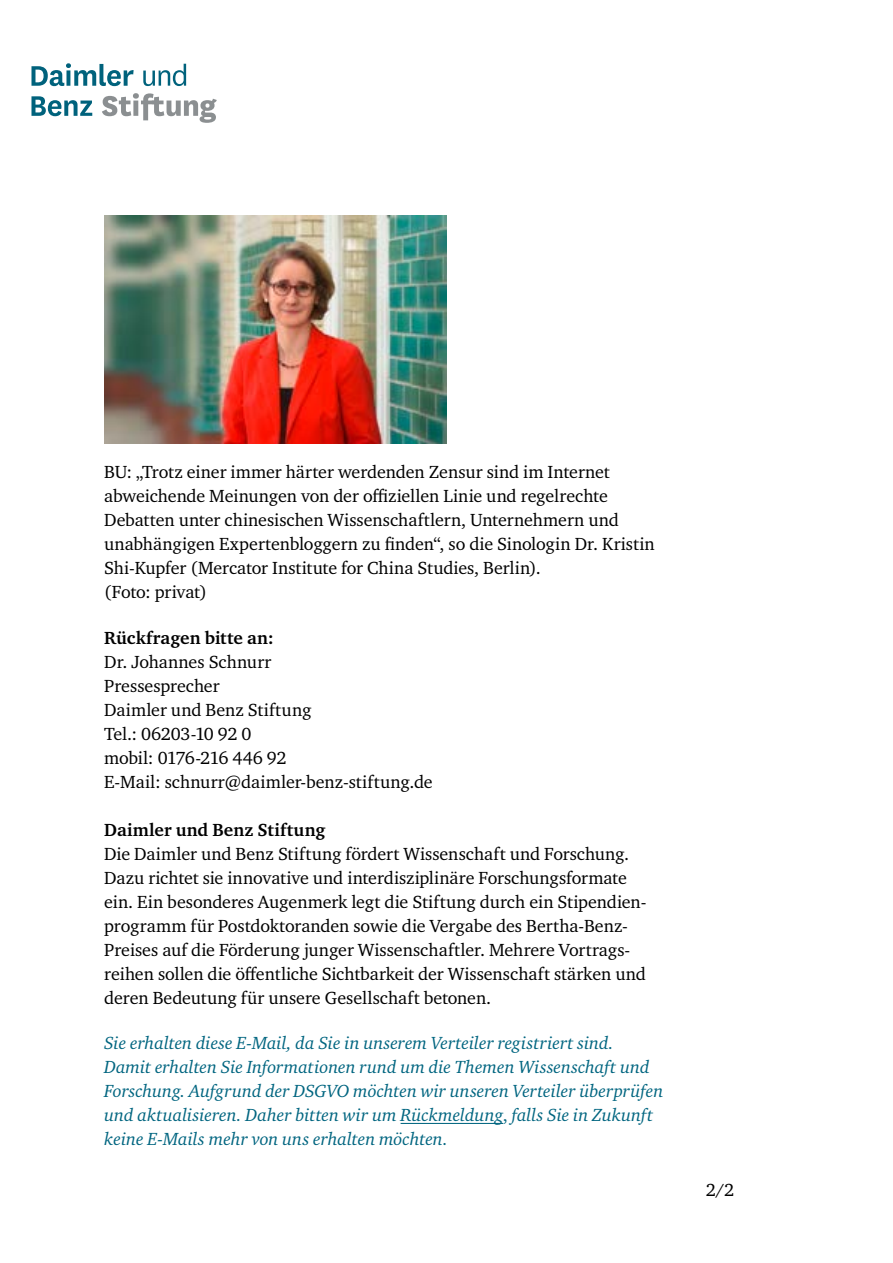
<style>
.page{position:relative;width:893px;height:1263px;background:#fff}
.page>*{position:absolute;margin:0;border:0;box-sizing:border-box;transform-origin:0 0}
.t1{font:18px/24px "Charter ITC Pro";color:#000}
.t2{font:italic 18px/24px "Charter ITC Pro";color:#006580}
.t3{font:700 18px "Charter ITC Pro";letter-spacing:.005em;color:#000}
.s1{font-style:normal}
</style>
<div class="page">
<svg style="left:31px;top:63px;width:103px;height:23px"></svg>
<svg style="left:31px;top:96px;width:61px;height:20px"></svg>
<svg style="left:143px;top:64px;width:43px;height:22px"></svg>
<svg style="left:102px;top:93px;width:115px;height:30px"></svg>
<hr style="left:401px;top:1123px;width:102px;height:1px;background:#006580">
<img style="left:104px;top:215px;width:342px;height:229px">
<p class="t1" style="left:104px;top:460px;width:552px">BU: „Trotz einer immer härter werdenden Zensur sind im Internet abweichende Meinungen von der offiziellen Linie und regelrechte Debatten unter chinesischen Wissenschaftlern, Unternehmern und unabhängigen Expertenbloggern zu finden“, so die Sinologin Dr. Kristin Shi-Kupfer (Mercator Institute for China Studies, Berlin).<br>(Foto: privat)</p>
<p class="t3" style="left:104px;top:626px;width:171px">Rückfragen bitte an:</p>
<p class="t1" style="left:104px;top:649px;width:330px">Dr. Johannes Schnurr<br>Pressesprecher<br>Daimler und Benz Stiftung<br>Tel.: 06203-10 92 0<br>mobil: 0176-216 446 92<br>E-Mail: schnurr@daimler-benz-stiftung.de</p>
<p class="t3" style="left:104px;top:818px;width:223px">Daimler und Benz Stiftung</p>
<p class="t1" style="left:104px;top:841px;width:543px">Die Daimler und Benz Stiftung fördert Wissenschaft und Forschung.<br>Dazu richtet sie innovative und interdisziplinäre Forschungsformate ein. Ein besonderes Augenmerk legt die Stiftung durch ein Stipendien&shy;programm für Postdoktoranden sowie die Vergabe des Bertha-Benz-Preises auf die Förderung junger Wissenschaftler. Mehrere Vortrags&shy;reihen sollen die öffentliche Sichtbarkeit der Wissenschaft stärken und deren Bedeutung für unsere Gesellschaft betonen.</p>
<p class="t2" style="left:104px;top:1031px;width:561px">Sie erhalten diese E-Mail, da Sie in unserem Verteiler registriert sind.<br>Damit erhalten Sie Informationen rund um die Themen Wissenschaft und Forschung. Aufgrund der DSGVO möchten wir unseren Verteiler überprüfen und aktualisieren. Daher bitten wir um Rückmeldung<span class="s1">,</span> falls Sie in Zukunft keine E-Mails mehr von uns erhalten möchten.</p>
<p class="t1" style="left:706px;top:1178px;width:30px">2/2</p>
</div>
